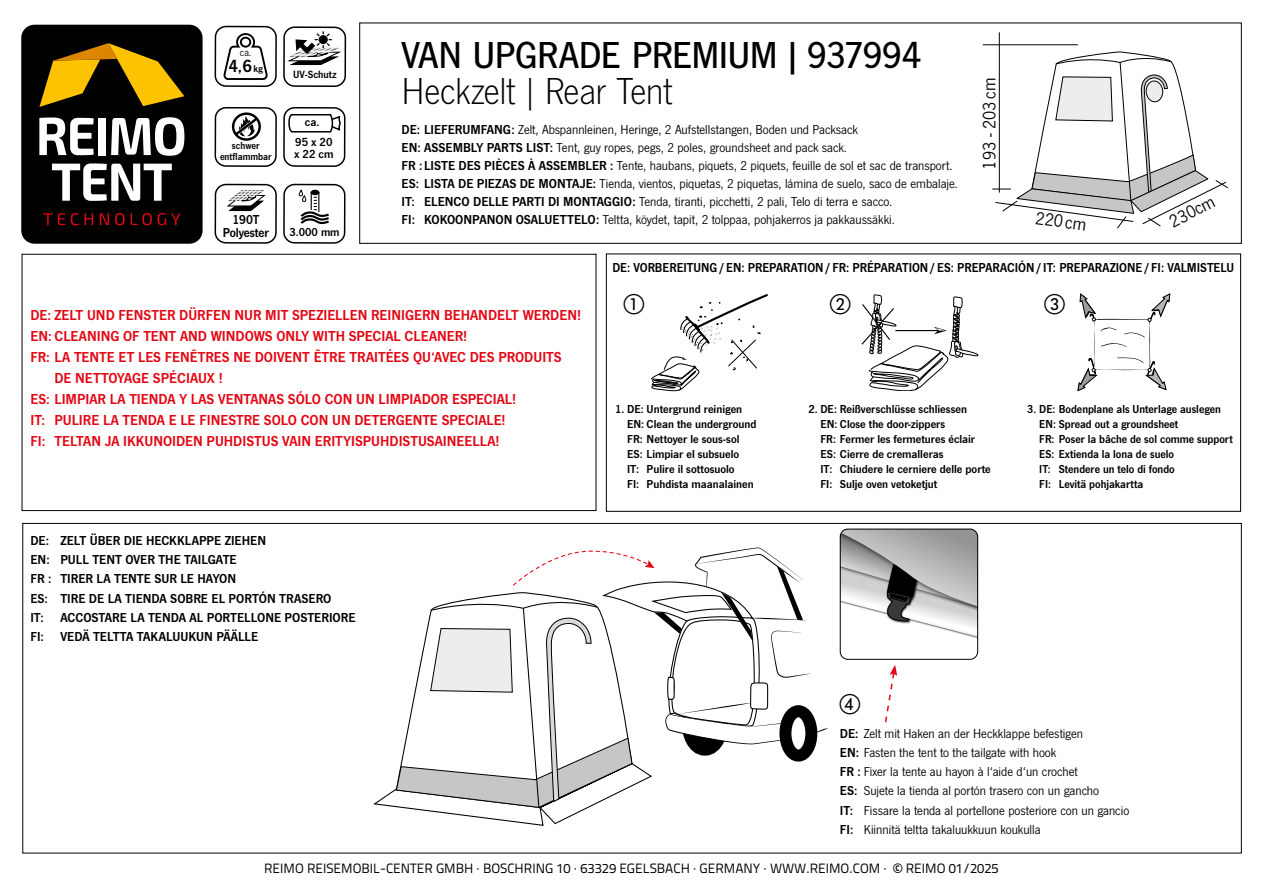
<style>
.page{position:relative;width:1263px;height:893px;background:#fff}
.page>*{position:absolute;margin:0;border:0;box-sizing:border-box;transform-origin:0 0}
._2018_Titel_demi{font:500 39px "News Got";letter-spacing:-.01em;color:#000}
._2018_Titel_demi-2{font:300 39px "News Got";letter-spacing:-.015em;color:#000}
.t1{font:18.6px "News Got";color:#000}
.t2{font:18.3px "News Got Dem";color:#000}
._2018_Tent_Copy_12_14{font:15px/21px "News Got Dem";color:#e30613}
.t3{font:13.5px "News Got";color:#000}
.t4{font:13.5px "News Got Dem";color:#000}
.t5{font:13.5px "News Got Dem";color:#000;scale:.96 1}
.t6{font:13.5px "Titillium Text 22 L";color:#000}
.t7{font:12.15px/12.1px "News Got Dem";color:#000}
.t8{font:12px "News Got Dem";color:#000}
.t9{font:10.95px "News Got Dem";color:#000}
.t10{font:10.65px "News Got";color:#000}
.t11{font:10.5px/10.5px "News Got Dem";color:#000;text-align:center;scale:.95 1}
.s1{font-size:10.2px}
.s2{font-family:"News Got Dem"}
.s3{font-size:18px}
</style>
<div class="page">
<div style="left:22px;top:254px;width:574px;height:257px;border:1px solid #000"></div>
<div style="left:606px;top:254px;width:635px;height:258px;border:1px solid #000"></div>
<div style="left:359px;top:23px;width:883px;height:221px;border:1px solid #000"></div>
<hr style="left:983px;top:44px;width:95px;height:1px;background:#000">
<hr style="left:999px;top:32px;width:1px;height:161px;background:#000">
<svg style="left:992px;top:51px;width:236px;height:178px"></svg>
<svg style="left:373px;top:788px;width:215px;height:38px"></svg>
<svg style="left:396px;top:547px;width:432px;height:261px"></svg>
<svg style="left:840px;top:529px;width:138px;height:108px"></svg>
<div style="left:840px;top:529px;width:138px;height:131px;border:1px solid #000;border-radius:8px"></div>
<svg style="left:884px;top:665px;width:13px;height:58px"></svg>
<div style="left:21px;top:25px;width:182px;height:219px;background:#000;border-radius:13px"></div>
<svg style="left:52px;top:163px;width:120px;height:38px"></svg>
<svg style="left:39px;top:117px;width:55px;height:38px"></svg>
<div style="left:98px;top:118px;width:8px;height:37px;background:#fff"></div>
<svg style="left:111px;top:117px;width:73px;height:39px"></svg>
<svg style="left:43px;top:213px;width:22px;height:12px"></svg>
<svg style="left:71px;top:213px;width:8px;height:12px"></svg>
<svg style="left:85px;top:213px;width:8px;height:12px"></svg>
<svg style="left:100px;top:213px;width:9px;height:12px"></svg>
<svg style="left:115px;top:213px;width:10px;height:12px"></svg>
<svg style="left:131px;top:213px;width:21px;height:12px"></svg>
<svg style="left:158px;top:213px;width:23px;height:12px"></svg>
<svg style="left:39px;top:43px;width:145px;height:64px"></svg>
<svg style="left:651px;top:294px;width:117px;height:97px"></svg>
<svg style="left:861px;top:294px;width:117px;height:97px"></svg>
<svg style="left:1077px;top:294px;width:93px;height:97px"></svg>
<div style="left:215px;top:184px;width:62px;height:60px;border:2px solid #000;border-radius:11px"></div>
<svg style="left:227px;top:190px;width:39px;height:21px"></svg>
<div style="left:215px;top:107px;width:62px;height:60px;border:2px solid #000;border-radius:11px"></div>
<svg style="left:231px;top:115px;width:30px;height:23px"></svg>
<div style="left:232px;top:112px;width:29px;height:29px;border:2px solid #000;border-radius:50%"></div>
<div style="left:215px;top:26px;width:62px;height:61px;border:2px solid #000;border-radius:11px"></div>
<svg style="left:223px;top:33px;width:45px;height:47px"></svg>
<div style="left:283px;top:184px;width:62px;height:60px;border:2px solid #000;border-radius:11px"></div>
<svg style="left:298px;top:189px;width:31px;height:36px"></svg>
<div style="left:283px;top:26px;width:63px;height:61px;border:2px solid #000;border-radius:11px"></div>
<svg style="left:288px;top:31px;width:52px;height:34px"></svg>
<div style="left:283px;top:107px;width:62px;height:60px;border:2px solid #000;border-radius:11px"></div>
<svg style="left:288px;top:113px;width:54px;height:20px"></svg>
<p class="t10" style="left:240px;top:47px;width:13px">ca.</p>
<p class="t2" style="left:228px;top:56px;width:36px">4,6<span class="s1">kg</span></p>
<p class="t11" style="left:220px;top:140px;width:56px">schwer entflammbar</p>
<p class="t9" style="left:293px;top:68px;width:45px">UV-Schutz</p>
<p class="t7" style="left:305px;top:115px;width:16px">ca.</p>
<p class="t7" style="left:294px;top:136px;width:41px">95 x 20 x 22 cm</p>
<p class="t5" style="left:232px;top:211px;width:30px">190T</p>
<p class="t5" style="left:223px;top:225px;width:50px">Polyester</p>
<p class="t8" style="left:289px;top:225px;width:52px">3.000 mm</p>
<p class="_2018_Titel_demi" style="left:402px;top:33px;width:521px">VAN UPGRADE PREMIUM|937994</p>
<p class="_2018_Titel_demi-2" style="left:402px;top:70px;width:272px">Heckzelt | Rear Tent</p>
<p class="t3" style="left:402px;top:122px;width:458px"><span class="s2">DE: LIEFERUMFANG:</span> Zelt, Abspannleinen, Heringe, 2 Aufstellstangen, Boden und Packsack</p>
<p class="t3" style="left:402px;top:140px;width:447px"><span class="s2">EN: ASSEMBLY PARTS LIST:</span> Tent, guy ropes, pegs, 2 poles, groundsheet and pack sack.</p>
<p class="t3" style="left:402px;top:158px;width:552px"><span class="s2">FR :LISTE DES PIÈCES À ASSEMBLER :</span> Tente, haubans, piquets, 2 piquets, feuille de sol et sac de transport.</p>
<p class="t3" style="left:402px;top:176px;width:558px"><span class="s2">ES: LISTA DE PIEZAS DE MONTAJE:</span> Tienda, vientos, piquetas, 2 piquetas, lámina de suelo, saco de embalaje.</p>
<p class="t3" style="left:402px;top:194px;width:492px"><span class="s2">IT: ELENCO DELLE PARTI DI MONTAGGIO:</span> Tenda, tiranti, picchetti, 2 pali, Telo di terra e sacco.</p>
<p class="t3" style="left:402px;top:212px;width:495px"><span class="s2">FI: KOKOONPANON OSALUETTELO:</span> Teltta, köydet, tapit, 2 tolppaa, pohjakerros ja pakkaussäkki.</p>
<p class="t1" style="left:979px;top:170px;width:93px;rotate:-90deg">193 - 203 cm</p>
<p class="t1" style="left:1037px;top:208px;width:53px;rotate:8deg">220 cm</p>
<p class="t1" style="left:1166px;top:213px;width:50px;rotate:-27deg">230cm</p>
<p class="t5" style="left:612px;top:260px;width:649px">DE: VORBEREITUNG/EN: PREPARATION/ FR: PRÉPARATION/ES: PREPARACIÓN/ IT: PREPARAZIONE/ FI: VALMISTELU</p>
<p class="_2018_Tent_Copy_12_14" style="left:30px;top:304px;width:552px">DE: ZELT UND FENSTER DÜRFEN NUR MIT SPEZIELLEN REINIGERN BEHANDELT WERDEN!</p>
<p class="_2018_Tent_Copy_12_14" style="left:30px;top:325px;width:438px">EN: CLEANING OF TENT AND WINDOWS ONLY WITH SPECIAL CLEANER!</p>
<p class="_2018_Tent_Copy_12_14" style="left:54px;top:346px;width:509px;text-indent:-24px">FR: LA TENTE ET LES FENÊTRES NE DOIVENT ÊTRE TRAITÉES QU‘AVEC DES PRODUITS<br>DE NETTOYAGE SPÉCIAUX !</p>
<p class="_2018_Tent_Copy_12_14" style="left:30px;top:388px;width:487px">ES: LIMPIAR LA TIENDA Y LAS VENTANAS SÓLO CON UN LIMPIADOR ESPECIAL!</p>
<p class="_2018_Tent_Copy_12_14" style="left:30px;top:409px;width:477px">IT: PULIRE LA TENDA E LE FINESTRE SOLO CON UN DETERGENTE SPECIALE!</p>
<p class="_2018_Tent_Copy_12_14" style="left:30px;top:430px;width:471px">FI: TELTAN JA IKKUNOIDEN PUHDISTUS VAIN ERITYISPUHDISTUSAINEELLA!</p>
<p class="t4" style="left:30px;top:532px;width:237px">DE: ZELT ÜBER DIE HECKKLAPPE ZIEHEN</p>
<p class="t4" style="left:30px;top:552px;width:208px">EN: PULL TENT OVER THE TAILGATE</p>
<p class="t4" style="left:30px;top:571px;width:207px">FR : TIRER LA TENTE SUR LE HAYON</p>
<p class="t4" style="left:30px;top:590px;width:303px">ES: TIRE DE LA TIENDA SOBRE EL PORTÓN TRASERO</p>
<p class="t4" style="left:30px;top:609px;width:327px">IT: ACCOSTARE LA TENDA AL PORTELLONE POSTERIORE</p>
<p class="t4" style="left:30px;top:629px;width:229px">FI: VEDÄ TELTTA TAKALUUKUN PÄÄLLE</p>
<p class="t8" style="left:615px;top:402px;width:129px">1. DE: Untergrund reinigen</p>
<p class="t8" style="left:627px;top:417px;width:131px">EN: Clean the underground</p>
<p class="t8" style="left:627px;top:432px;width:114px">FR: Nettoyer le sous-sol</p>
<p class="t8" style="left:627px;top:447px;width:114px">ES: Limpiar el subsuelo</p>
<p class="t8" style="left:627px;top:462px;width:109px">IT: Pulire il sottosuolo</p>
<p class="t8" style="left:627px;top:477px;width:128px">FI: Puhdista maanalainen</p>
<p class="t8" style="left:808px;top:402px;width:160px">2. DE: Reißverschlüsse schliessen</p>
<p class="t8" style="left:820px;top:417px;width:126px">EN: Close the door-zippers</p>
<p class="t8" style="left:820px;top:432px;width:156px">FR: Fermer les fermetures éclair</p>
<p class="t8" style="left:820px;top:447px;width:125px">ES: Cierre de cremalleras</p>
<p class="t8" style="left:820px;top:462px;width:172px">IT: Chiudere le cerniere delle porte</p>
<p class="t8" style="left:820px;top:477px;width:119px">FI: Sulje oven vetoketjut</p>
<p class="t8" style="left:1027px;top:402px;width:195px">3. DE: Bodenplane als Unterlage auslegen</p>
<p class="t8" style="left:1039px;top:417px;width:141px">EN: Spread out a groundsheet</p>
<p class="t8" style="left:1039px;top:432px;width:195px">FR: Poser la bâche de sol comme support</p>
<p class="t8" style="left:1039px;top:447px;width:136px">ES: Extienda la lona de suelo</p>
<p class="t8" style="left:1039px;top:462px;width:137px">IT: Stendere un telo di fondo</p>
<p class="t8" style="left:1039px;top:477px;width:106px">FI: Levitä pohjakartta</p>
<p class="t3" style="left:840px;top:726px;width:245px"><span class="s2">DE:</span> Zelt mit Haken an der Heckklappe befestigen</p>
<p class="t3" style="left:840px;top:745px;width:218px"><span class="s2">EN:</span> Fasten the tent to the tailgate with hook</p>
<p class="t3" style="left:840px;top:764px;width:239px"><span class="s2">FR :</span> Fixer la tente au hayon à l‘aide d‘un crochet</p>
<p class="t3" style="left:840px;top:783px;width:261px"><span class="s2">ES:</span> Sujete la tienda al portón trasero con un gancho</p>
<p class="t3" style="left:840px;top:803px;width:291px"><span class="s2">IT:</span> Fissare la tenda al portellone posteriore con un gancio</p>
<p class="t3" style="left:840px;top:822px;width:202px"><span class="s2">FI:</span> Kiinnitä teltta takaluukkuun koukulla</p>
<p class="t6" style="left:264px;top:858px;width:736px">REIMO REISEMOBIL-CENTER GMBH · BOSCHRING 10 · 63329 EGELSBACH · GERMANY · WWW.REIMO.COM · <span class="s3">©</span> REIMO 01/2025</p>
</div>
